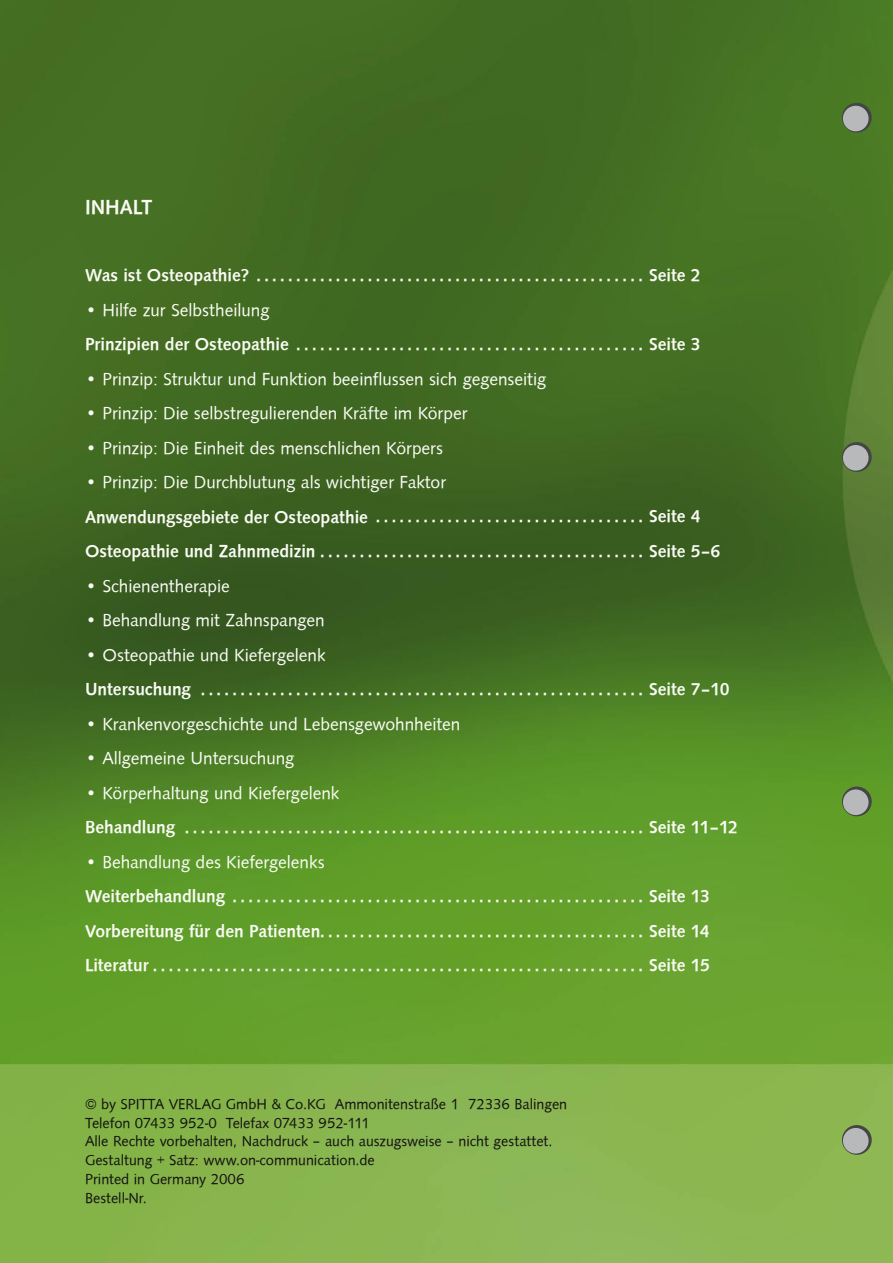
<style>
.page{position:relative;width:893px;height:1263px;background:#fff}
.page>*{position:absolute;margin:0;border:0;box-sizing:border-box;transform-origin:0 0}
.t1{font:700 21px "Syntax";color:#f9fbf4}
.t2{font:700 18px "Syntax";color:#f9fbf4}
.t3{font:18px "Syntax";color:#f9fbf4}
.t4{font:15px "Syntax";color:#141312}
</style>
<div class="page">
<img style="left:0;top:0;width:893px;height:1263px">
<svg style="left:842px;top:103px;width:30px;height:30px"></svg>
<div style="left:843px;top:106px;width:25px;height:25px;background:#b8b9bb;border-radius:50%"></div>
<svg style="left:842px;top:442px;width:30px;height:30px"></svg>
<div style="left:843px;top:445px;width:25px;height:26px;background:#b8b9bb;border-radius:50%"></div>
<svg style="left:842px;top:786px;width:30px;height:30px"></svg>
<div style="left:843px;top:789px;width:25px;height:26px;background:#b8b9bb;border-radius:50%"></div>
<svg style="left:842px;top:1125px;width:30px;height:30px"></svg>
<div style="left:843px;top:1128px;width:25px;height:25px;background:#b8b9bb;border-radius:50%"></div>
<p class="t1" style="left:85px;top:194px;width:69px">INHALT</p>
<p class="t2" style="left:85px;top:264px;width:617px">Was ist Osteopathie? ................................................. Seite 2</p>
<p class="t3" style="left:85px;top:299px;width:186px">• Hilfe zur Selbstheilung</p>
<p class="t2" style="left:85px;top:333px;width:617px">Prinzipien der Osteopathie ............................................ Seite 3</p>
<p class="t3" style="left:85px;top:368px;width:463px">• Prinzip: Struktur und Funktion beeinflussen sich gegenseitig</p>
<p class="t3" style="left:85px;top:403px;width:384px">• Prinzip: Die selbstregulierenden Kräfte im Körper</p>
<p class="t3" style="left:85px;top:437px;width:359px">• Prinzip: Die Einheit des menschlichen Körpers</p>
<p class="t3" style="left:85px;top:472px;width:363px">• Prinzip: Die Durchblutung als wichtiger Faktor</p>
<p class="t2" style="left:85px;top:506px;width:617px">Anwendungsgebiete der Osteopathie .................................. Seite 4</p>
<p class="t2" style="left:85px;top:540px;width:637px">Osteopathie und Zahnmedizin......................................... Seite 5–6</p>
<p class="t3" style="left:85px;top:575px;width:146px">• Schienentherapie</p>
<p class="t3" style="left:85px;top:610px;width:241px">• Behandlung mit Zahnspangen</p>
<p class="t3" style="left:85px;top:644px;width:242px">• Osteopathie und Kiefergelenk</p>
<p class="t2" style="left:85px;top:678px;width:107px">Untersuchung</p>
<p class="t3" style="left:85px;top:713px;width:377px">• Krankenvorgeschichte und Lebensgewohnheiten</p>
<p class="t3" style="left:85px;top:748px;width:211px">• Allgemeine Untersuchung</p>
<p class="t3" style="left:85px;top:782px;width:256px">• Körperhaltung und Kiefergelenk</p>
<p class="t2" style="left:85px;top:816px;width:92px">Behandlung</p>
<p class="t3" style="left:85px;top:851px;width:241px">• Behandlung des Kiefergelenks</p>
<p class="t2" style="left:85px;top:885px;width:626px">Weiterbehandlung .................................................... Seite 13</p>
<p class="t2" style="left:85px;top:920px;width:626px">Vorbereitung für den Patienten......................................... Seite 14</p>
<p class="t2" style="left:85px;top:954px;width:626px">Literatur.............................................................. Seite 15</p>
<p class="t2" style="left:200px;top:678px;width:531px">........................................................ Seite 7–10</p>
<p class="t2" style="left:184px;top:816px;width:555px">.......................................................... Seite 11–12</p>
<p class="t4" style="left:85px;top:1095px;width:484px">© by SPITTA VERLAG GmbH &amp; Co.KG Ammonitenstraße 1 72336 Balingen</p>
<p class="t4" style="left:85px;top:1114px;width:286px">Telefon 07433 952-0 Telefax 07433 952-111</p>
<p class="t4" style="left:85px;top:1133px;width:469px">Alle Rechte vorbehalten, Nachdruck – auch auszugsweise – nicht gestattet.</p>
<p class="t4" style="left:85px;top:1152px;width:291px">Gestaltung + Satz: www.on-communication.de</p>
<p class="t4" style="left:85px;top:1171px;width:161px">Printed in Germany 2006</p>
<p class="t4" style="left:85px;top:1190px;width:63px">Bestell-Nr.</p>
</div>
